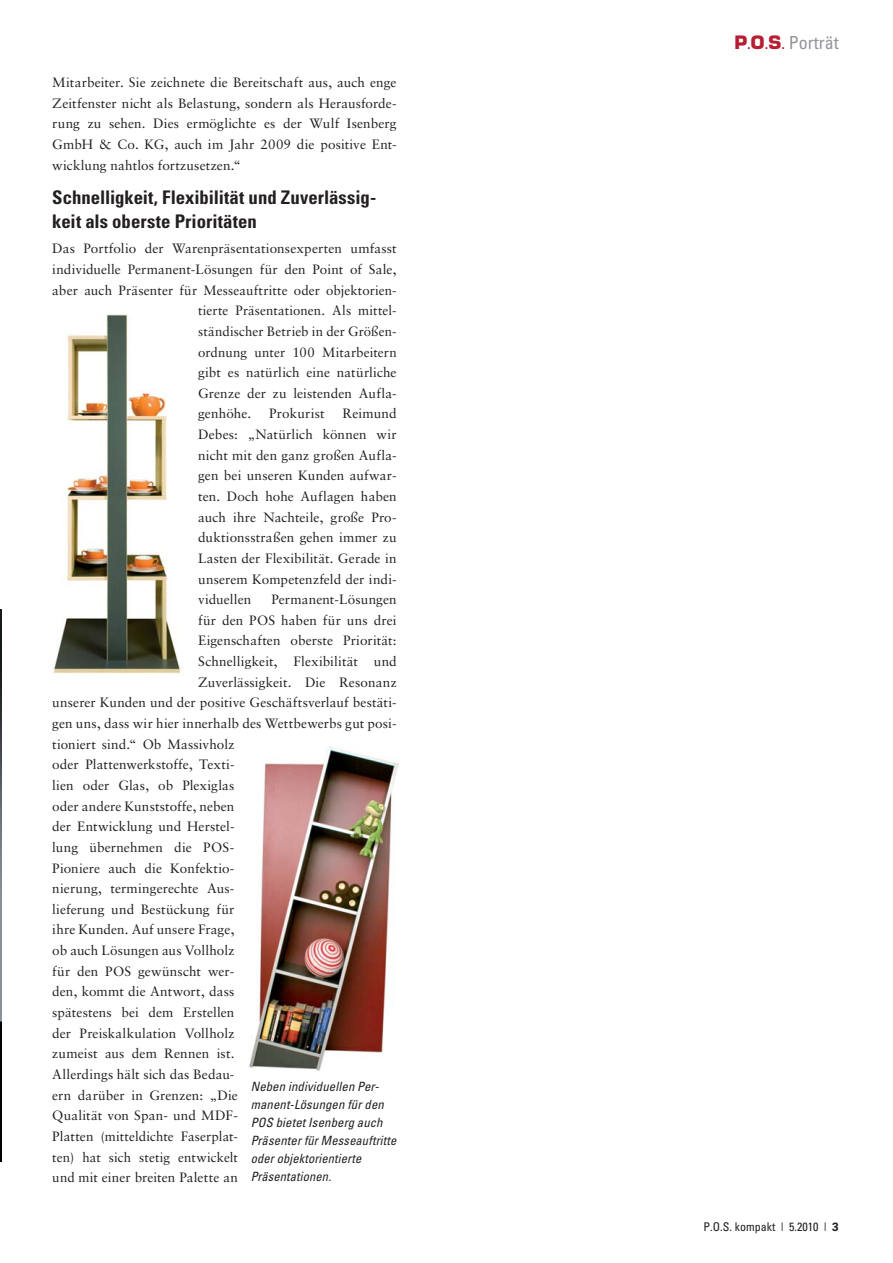
<style>
.page{position:relative;width:893px;height:1263px;background:#fff}
.page>*{position:absolute;margin:0;border:0;box-sizing:border-box;transform-origin:0 0}
.t1{font:700 condensed 18.75px/24px "Univers";color:#231f20}
.t2{font:condensed 18px "Univers";color:#939598}
.t3{font:13.5px/20.7px "Sabon LT Std";letter-spacing:.01em;color:#231f20;text-align:justify}
.t4{font:italic condensed 12.75px/18px "Univers";letter-spacing:.01em;color:#231f20}
.t5{font:condensed 12px "Univers";color:#231f20}
.s1{font-family:"Eurostile LT Std";font-weight:700;font-stretch:normal;color:#b61f33}
.s2{font-family:"Eurostile LT Std";font-weight:700;font-stretch:normal;font-size:10.5px;color:#b61f33}
.s3{font-family:"Univers LTCE";font-weight:700;font-stretch:normal}
</style>
<div class="page">
<img style="left:0;top:609px;width:1px;height:551px">
<img style="left:248px;top:746px;width:151px;height:325px">
<img style="left:53px;top:314px;width:128px;height:360px">
<p class="t3" style="left:52px;top:73px;width:346px">Mitarbeiter. Sie zeichnete die Bereitschaft aus, auch enge Zeitfenster nicht als Belastung, sondern als Herausforde&shy;rung zu sehen. Dies ermöglichte es der Wulf Isenberg GmbH &amp; Co. KG, auch im Jahr 2009 die positive Ent&shy;wicklung nahtlos fortzusetzen.“</p>
<h1 class="t1" style="left:52px;top:187px;width:326px">Schnelligkeit, Flexibilität und Zuverlässig&shy;keit als oberste Prioritäten</h1>
<p class="t3" style="left:52px;top:239px;width:346px">Das Portfolio der Warenpräsentationsexperten umfasst</p>
<p class="t3" style="left:52px;top:259px;width:346px">individuelle Permanent-Lösungen für den Point of Sale,</p>
<p class="t3" style="left:52px;top:280px;width:346px">aber auch Präsenter für Messeauftritte oder objektorien-</p>
<p class="t3" style="left:198px;top:301px;width:200px">tierte Präsentationen. Als mittel-</p>
<p class="t3" style="left:198px;top:321px;width:200px">ständischer Betrieb in der Größen-</p>
<p class="t3" style="left:198px;top:342px;width:200px">ordnung unter 100 Mitarbeitern</p>
<p class="t3" style="left:198px;top:363px;width:200px">gibt es natürlich eine natürliche</p>
<p class="t3" style="left:198px;top:383px;width:200px">Grenze der zu leistenden Aufla-</p>
<p class="t3" style="left:198px;top:404px;width:55px">genhöhe.</p>
<p class="t3" style="left:269px;top:404px;width:57px">Prokurist</p>
<p class="t3" style="left:198px;top:404px;width:200px;text-indent:144px">Reimund Debes: „Natürlich können wir nicht mit den ganz großen Aufla&shy;gen bei unseren Kunden aufwar&shy;ten. Doch hohe Auflagen haben auch ihre Nachteile, große Pro&shy;duktionsstraßen gehen immer zu Lasten der Flexibilität. Gerade in unserem Kompetenzfeld der indi&shy;viduellen</p>
<p class="t3" style="left:271px;top:589px;width:127px">Permanent-Lösungen</p>
<p class="t3" style="left:198px;top:610px;width:200px">für den POS haben für uns drei</p>
<p class="t3" style="left:198px;top:631px;width:200px">Eigenschaften oberste Priorität:</p>
<p class="t3" style="left:198px;top:651px;width:200px">Schnelligkeit, Flexibilität und</p>
<p class="t3" style="left:198px;top:672px;width:200px">Zuverlässigkeit. Die Resonanz</p>
<p class="t3" style="left:52px;top:693px;width:346px">unserer Kunden und der positive Geschäftsverlauf bestäti-</p>
<p class="t3" style="left:52px;top:713px;width:346px">gen uns, dass wir hier innerhalb des Wettbewerbs gut posi-</p>
<p class="t3" style="left:52px;top:734px;width:184px">tioniert sind.“ Ob Massivholz</p>
<p class="t3" style="left:52px;top:754px;width:184px">oder Plattenwerkstoffe, Texti-</p>
<p class="t3" style="left:52px;top:775px;width:184px">lien oder Glas, ob Plexiglas</p>
<p class="t3" style="left:52px;top:796px;width:184px">oder andere Kunststoffe, neben</p>
<p class="t3" style="left:52px;top:816px;width:184px">der Entwicklung und Herstel-</p>
<p class="t3" style="left:52px;top:837px;width:184px">lung übernehmen die POS-</p>
<p class="t3" style="left:52px;top:858px;width:184px">Pioniere auch die Konfektio-</p>
<p class="t3" style="left:52px;top:878px;width:184px">nierung, termingerechte Aus-</p>
<p class="t3" style="left:52px;top:899px;width:184px">lieferung und Bestückung für</p>
<p class="t3" style="left:52px;top:919px;width:184px">ihre Kunden. Auf unsere Frage,</p>
<p class="t3" style="left:52px;top:940px;width:184px">ob auch Lösungen aus Vollholz</p>
<p class="t3" style="left:52px;top:961px;width:184px">für den POS gewünscht wer-</p>
<p class="t3" style="left:52px;top:981px;width:184px">den, kommt die Antwort, dass</p>
<p class="t3" style="left:52px;top:1002px;width:184px">spätestens bei dem Erstellen</p>
<p class="t3" style="left:52px;top:1023px;width:184px">der Preiskalkulation Vollholz</p>
<p class="t3" style="left:52px;top:1043px;width:184px">zumeist aus dem Rennen ist.</p>
<p class="t3" style="left:52px;top:1064px;width:184px">Allerdings hält sich das Bedau-</p>
<p class="t3" style="left:52px;top:1084px;width:187px">ern darüber in Grenzen: „Die</p>
<p class="t3" style="left:52px;top:1105px;width:187px">Qualität von Span- und MDF-</p>
<p class="t3" style="left:52px;top:1126px;width:187px">Platten (mitteldichte Faserplat-</p>
<p class="t3" style="left:52px;top:1146px;width:187px">ten) hat sich stetig entwickelt</p>
<p class="t3" style="left:52px;top:1167px;width:187px">und mit einer breiten Palette an</p>
<p class="t4" style="left:251px;top:1078px;width:147px">Neben individuellen Per&shy;manent-Lösungen für den<br>POS bietet Isenberg auch<br>Präsenter für Messeauftritte oder objektorientierte<br>Präsentationen.</p>
<h2 class="t2" style="left:734px;top:36px;width:106px"><span class="s1">P</span><span class="s2">.</span><span class="s1">O</span><span class="s2">.</span><span class="s1">S</span><span class="s2">.</span> Porträt</h2>
<p class="t5" style="left:704px;top:1222px;width:137px">P.O.S. kompakt | 5.2010 | <span class="s3">3</span></p>
</div>
